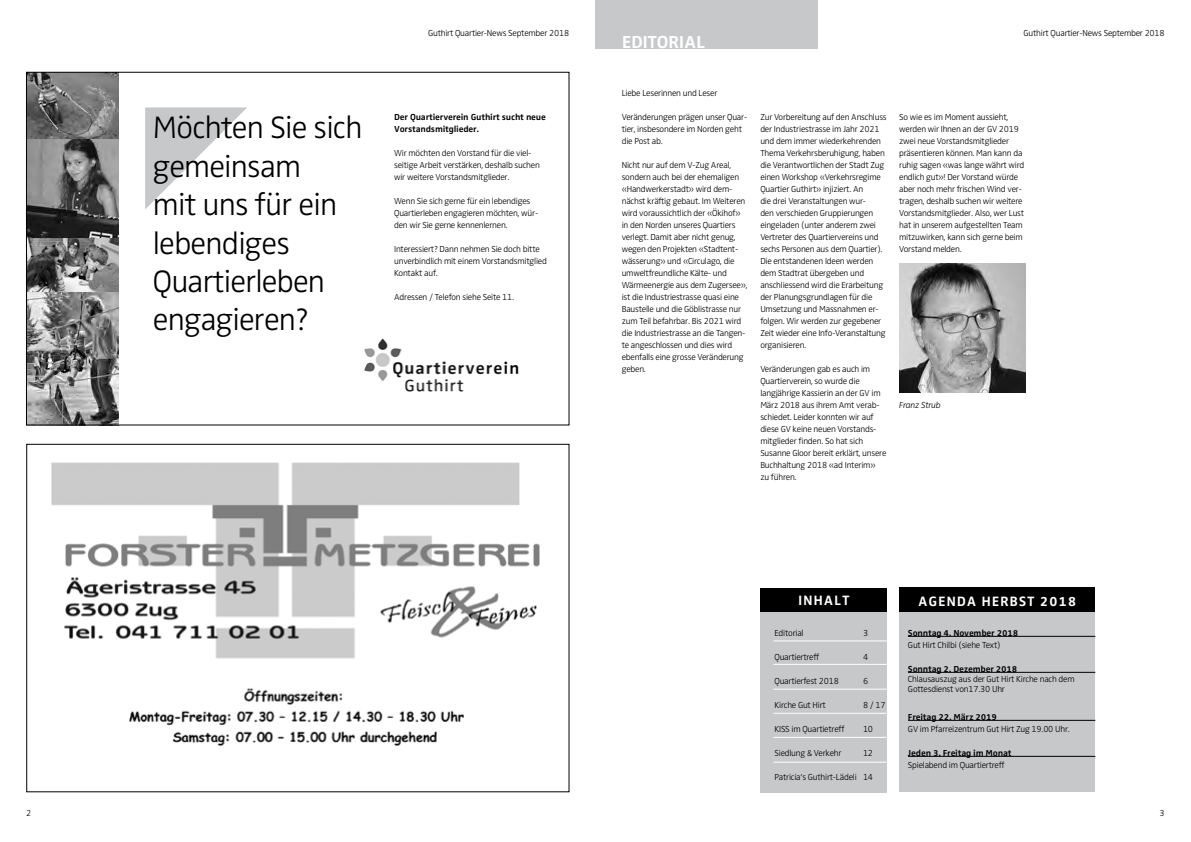
<style>
.page{position:relative;width:1191px;height:842px;background:#fff}
.page>*{position:absolute;margin:0;border:0;box-sizing:border-box;transform-origin:0 0}
.t1{font:300 32px/38.4px "Zwo";letter-spacing:-.025em;color:#000}
.t2{font:700 18px "Zwo Corr";color:#fff}
.t3{font:700 14px "Zwo Corr";letter-spacing:.05em;color:#fff}
.t4{font:300 9px/12px "Zwo";letter-spacing:-.025em;color:#000}
.t5{font:700 9px/12px "Zwo Corr";letter-spacing:-.025em;color:#000}
.t6{font:italic 300 9px "Zwo";letter-spacing:-.025em;color:#000}
</style>
<div class="page">
<div style="left:595px;top:0;width:222px;height:48px;background:#c7c8ca"></div>
<img style="left:51px;top:462px;width:489px;height:284px">
<div style="left:760px;top:588px;width:127px;height:24px;background:#000"></div>
<div style="left:760px;top:612px;width:126px;height:180px;background:#c7c8ca"></div>
<hr style="left:773px;top:664px;width:113px;height:1px;background:#fff">
<hr style="left:773px;top:689px;width:113px;height:1px;background:#fff">
<hr style="left:773px;top:713px;width:113px;height:1px;background:#fff">
<hr style="left:773px;top:737px;width:113px;height:1px;background:#fff">
<hr style="left:773px;top:762px;width:113px;height:1px;background:#fff">
<hr style="left:773px;top:641px;width:113px;height:1px;background:#fff">
<div style="left:899px;top:588px;width:196px;height:204px;background:#c7c8ca"></div>
<hr style="left:908px;top:636px;width:187px;height:1px;background:#000">
<hr style="left:908px;top:672px;width:187px;height:1px;background:#000">
<hr style="left:908px;top:720px;width:187px;height:1px;background:#000">
<hr style="left:908px;top:756px;width:187px;height:1px;background:#000">
<div style="left:899px;top:588px;width:196px;height:24px;background:#000"></div>
<svg style="left:145px;top:107px;width:102px;height:102px"></svg>
<img style="left:364px;top:338px;width:155px;height:54px">
<img style="left:28px;top:74px;width:91px;height:349px">
<img style="left:899px;top:263px;width:127px;height:130px">
<p class="t4" style="left:428px;top:27px;width:143px">Guthirt Quartier-News September 2018</p>
<h1 class="t1" style="left:153px;top:108px;width:211px">Möchten Sie sich gemeinsam<br>mit uns für ein lebendiges<br>Quartierleben engagieren?</h1>
<p class="t5" style="left:394px;top:111px;width:153px">Der Quartierverein Guthirt sucht neue<br>Vorstandsmitglieder.</p>
<p class="t4" style="left:394px;top:147px;width:147px">Wir möchten den Vorstand für die viel&shy;seitige Arbeit verstärken, deshalb suchen wir weitere Vorstandsmitglieder.</p>
<p class="t4" style="left:394px;top:195px;width:146px">Wenn Sie sich gerne für ein lebendiges<br>Quartierleben engagieren möchten, wür&shy;den wir Sie gerne kennenlernen.</p>
<p class="t4" style="left:394px;top:243px;width:154px">Interessiert? Dann nehmen Sie doch bitte unverbindlich mit einem Vorstandsmitglied<br>Kontakt auf.</p>
<p class="t4" style="left:394px;top:291px;width:122px">Adressen / Telefon siehe Seite 11.</p>
<h2 class="t2" style="left:621px;top:31px;width:85px">editorial</h2>
<p class="t4" style="left:1023px;top:27px;width:143px">Guthirt Quartier-News September 2018</p>
<p class="t4" style="left:621px;top:87px;width:97px">Liebe Leserinnen und Leser</p>
<p class="t4" style="left:621px;top:111px;width:127px">Veränderungen prägen unser Quar&shy;tier, insbesondere im Norden geht die Post ab.</p>
<p class="t4" style="left:621px;top:159px;width:127px">Nicht nur auf dem V-Zug Areal, sondern auch bei der ehemaligen «Handwerkerstadt» wird dem&shy;nächst kräftig gebaut. Im Weiteren wird voraussichtlich der «Ökihof» in den Norden unseres Quartiers verlegt. Damit aber nicht genug, wegen den Projekten «Stadtent&shy;wässerung» und «Circulago, die umweltfreundliche Kälte- und<br>Wärmeenergie aus dem Zugersee», ist die Industriestrasse quasi eine<br>Baustelle und die Göblistrasse nur zum Teil befahrbar. Bis 2021 wird die Industriestrasse an die Tangen&shy;te angeschlossen und dies wird ebenfalls eine grosse Veränderung geben.</p>
<p class="t4" style="left:760px;top:111px;width:128px">Zur Vorbereitung auf den Anschluss der Industriestrasse im Jahr 2021 und dem immer wiederkehrenden<br>Thema Verkehrsberuhigung, haben die Verantwortlichen der Stadt Zug einen Workshop «Verkehrsregime<br>Quartier Guthirt» injiziert. An<br>die drei Veranstaltungen wur-<br>den verschieden Gruppierungen eingeladen (unter anderem zwei<br>Vertreter des Quartiervereins und sechs Personen aus dem Quartier).<br>Die entstandenen Ideen werden dem Stadtrat übergeben und anschliessend wird die Erarbeitung der Planungsgrundlagen für die<br>Umsetzung und Massnahmen er&shy;folgen. Wir werden zur gegebener<br>Zeit wieder eine Info-Veranstaltung organisieren.</p>
<p class="t4" style="left:760px;top:363px;width:128px">Veränderungen gab es auch im<br>Quartierverein, so wurde die langjährige Kassierin an der GV im<br>März 2018 aus ihrem Amt verab&shy;schiedet. Leider konnten wir auf diese GV keine neuen Vorstands&shy;mitglieder finden. So hat sich<br>Susanne Gloor bereit erklärt, unsere<br>Buchhaltung 2018 «ad Interim» zu führen.</p>
<p class="t4" style="left:899px;top:111px;width:127px">So wie es im Moment aussieht, werden wir Ihnen an der GV 2019 zwei neue Vorstandsmitglieder präsentieren können. Man kann da ruhig sagen «was lange währt wird endlich gut»! Der Vorstand würde aber noch mehr frischen Wind ver&shy;tragen, deshalb suchen wir weitere<br>Vorstandsmitglieder. Also, wer Lust hat in unserem aufgestellten Team mitzuwirken, kann sich gerne beim<br>Vorstand melden.</p>
<p class="t6" style="left:899px;top:400px;width:43px">Franz Strub</p>
<h3 class="t3" style="left:798px;top:592px;width:53px">INHALT</h3>
<p class="t4" style="left:774px;top:627px;width:31px">Editorial</p>
<p class="t4" style="left:774px;top:651px;width:46px">Quartiertreff</p>
<p class="t4" style="left:774px;top:675px;width:66px">Quartierfest 2018</p>
<p class="t4" style="left:774px;top:699px;width:53px">Kirche Gut Hirt</p>
<p class="t4" style="left:774px;top:723px;width:71px">KISS im Quartietreff</p>
<p class="t4" style="left:774px;top:747px;width:69px">Siedlung &amp; Verkehr</p>
<p class="t4" style="left:774px;top:771px;width:84px">Patricia‘s Guthirt-Lädeli</p>
<p class="t4" style="left:863px;top:627px;width:7px">3</p>
<p class="t4" style="left:863px;top:651px;width:7px">4</p>
<p class="t4" style="left:863px;top:675px;width:7px">6</p>
<p class="t4" style="left:863px;top:699px;width:24px">8 / 17</p>
<p class="t4" style="left:863px;top:723px;width:12px">10</p>
<p class="t4" style="left:863px;top:747px;width:12px">12</p>
<p class="t4" style="left:863px;top:771px;width:12px">14</p>
<h3 class="t3" style="left:918px;top:593px;width:160px">AGENDA HERBST 2018</h3>
<p class="t5" style="left:908px;top:627px;width:112px">Sonntag 4. November 2018</p>
<p class="t4" style="left:908px;top:639px;width:94px">Gut Hirt Chilbi (siehe Text)</p>
<p class="t5" style="left:908px;top:663px;width:111px">Sonntag 2. Dezember 2018</p>
<p class="t4" style="left:908px;top:674px;width:168px;line-height:10px">Chlausauszug aus der Gut Hirt Kirche nach dem<br>Gottesdienst von17.30 Uhr</p>
<p class="t5" style="left:908px;top:711px;width:91px">Freitag 22. März 2019</p>
<p class="t4" style="left:908px;top:723px;width:163px">GV im Pfarreizentrum Gut Hirt Zug 19.00 Uhr.</p>
<p class="t5" style="left:908px;top:747px;width:105px">Jeden 3. Freitag im Monat</p>
<p class="t4" style="left:908px;top:759px;width:98px">Spielabend im Quartiertreff</p>
<p class="t4" style="left:26px;top:807px;width:7px">2</p>
<p class="t4" style="left:1159px;top:807px;width:7px">3</p>
</div>
